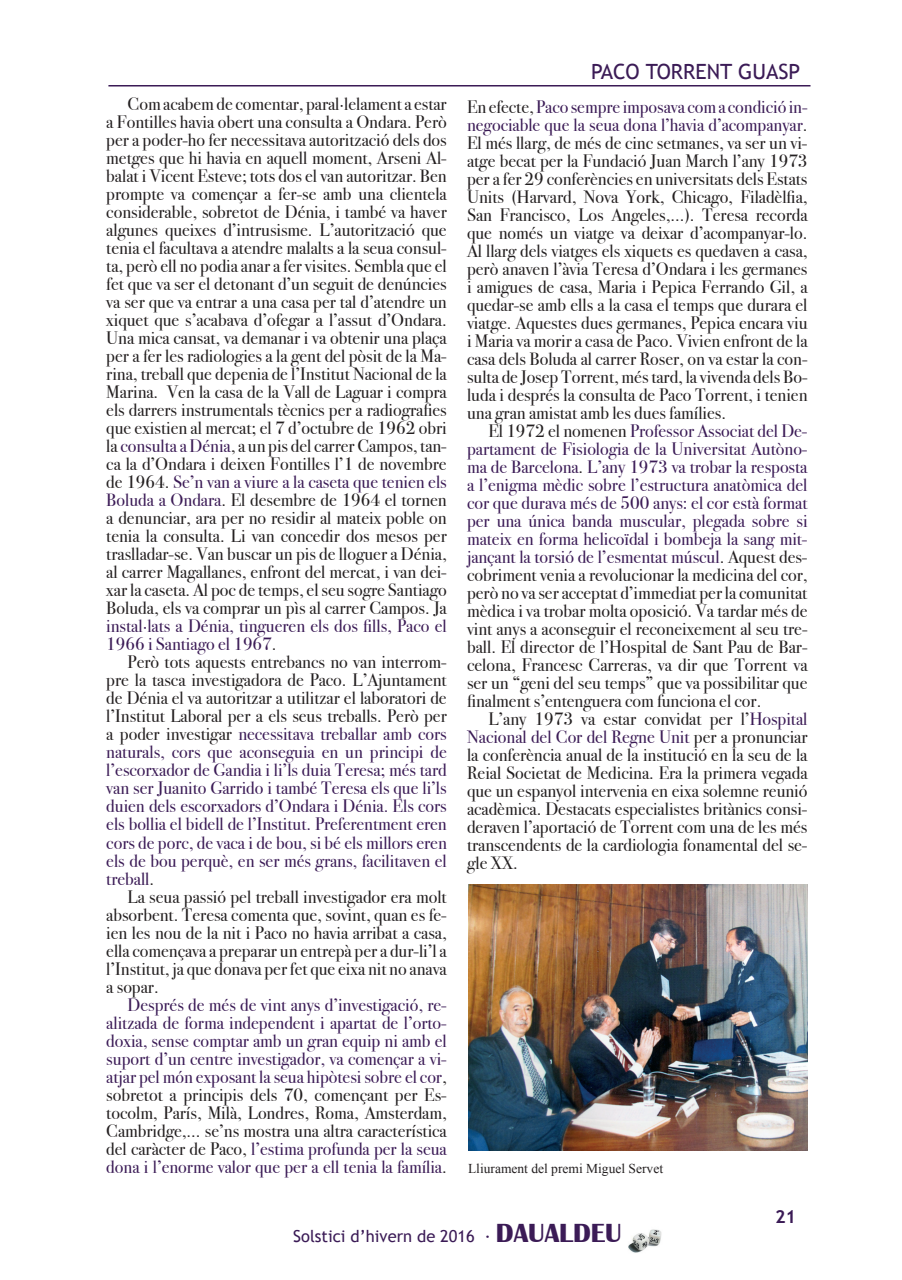
<style>
.page{position:relative;width:902px;height:1280px;background:#fff}
.page>*{position:absolute;margin:0;border:0;box-sizing:border-box;transform-origin:0 0}
.t1{font:21px "Trebuchet MS";color:#3b1b56}
.t2{font:18px/18px "Bodoni Svty Two ITCTT";color:#231f20;text-align:justify}
.t3{font:18px/18px "Bodoni Svty Two ITCTT";color:#3b1b56;text-align:justify}
.t4{font:700 18px "Trebuchet MS";color:#3b1b56}
.t5{font:16.5px "Trebuchet MS";color:#3b1b56}
.t6{font:13.5px "Times New Roman";color:#231f20}
.s1{color:#3b1b56}
.s2{color:#231f20}
.s3{font-family:"Britannic";font-weight:700;font-size:27px}
</style>
<div class="page">
<img style="left:628px;top:1229px;width:34px;height:24px">
<img style="left:468px;top:885px;width:339px;height:265px">
<hr style="left:108px;top:85px;width:702px;height:1px;background:#3b1b56">
<p class="t2" style="left:106px;top:93px;width:342px;text-indent:21px">Com acabem de comentar, paral·lelament a estar a Fontilles havia obert una consulta a Ondara. Però per a poder-ho fer necessitava autorització dels dos metges que hi havia en aquell moment, Arseni Al&shy;balat i Vicent Esteve; tots dos el van autoritzar. Ben prompte va començar a fer-se amb una clientela considerable, sobretot de Dénia, i també va haver algunes queixes d’intrusisme. L’autorització que tenia el facultava a atendre malalts a la seua consul&shy;ta, però ell no podia anar a fer visites. Sembla que el fet que va ser el detonant d’un seguit de denúncies va ser que va entrar a una casa per tal d’atendre un xiquet que s’acabava d’ofegar a l’assut d’Ondara.<br>Una mica cansat, va demanar i va obtenir una plaça per a fer les radiologies a la gent del pòsit de la Ma&shy;rina, treball que depenia de l’Institut Nacional de la Marina. Ven la casa de la Vall de Laguar i compra els darrers instrumentals tècnics per a radiografies que existien al mercat; el 7 d’octubre de 1962 obri la <span class="s1">consulta a Dénia</span>, a un pis del carrer Campos, tan&shy;ca la d’Ondara i deixen Fontilles l’1 de novembre de 1964. <span class="s1">Se’n van a viure a la caseta que tenien els Boluda a Ondara</span>. El desembre de 1964 el tornen a denunciar, ara per no residir al mateix poble on tenia la consulta. Li van concedir dos mesos per traslladar-se. Van buscar un pis de lloguer a Dénia, al carrer Magallanes, enfront del mercat, i van dei&shy;xar la caseta. Al poc de temps, el seu sogre Santiago Boluda, els va comprar un pìs al carrer Campos. Ja</p>
<p class="t3" style="left:106px;top:615px;width:342px">instal·lats a Dénia, tingueren els dos fills, Paco el<br>1966 i Santiago el 1967<span class="s2">.</span></p>
<p class="t3" style="left:106px;top:651px;width:342px;text-indent:21px"><span class="s2">Però tots aquests entrebancs no van interrom&shy;pre la tasca investigadora de Paco. L’Ajuntament de Dénia el va autoritzar a utilitzar el laboratori de l’Institut Laboral per a els seus treballs. Però per a poder investigar</span> necessitava treballar amb cors naturals, cors que aconseguia en un principi de l’escorxador de Gandia i li’ls duia Teresa; més tard van ser Juanito Garrido i també Teresa els que li’ls duien dels escorxadors d’Ondara i Dénia. Els cors els bollia el bidell de l’Institut. Preferentment eren cors de porc, de vaca i de bou, si bé els millors eren els de bou perquè, en ser més grans, facilitaven el treball<span class="s2">.</span></p>
<p class="t2" style="left:106px;top:885px;width:342px;text-indent:21px">La seua passió pel treball investigador era molt absorbent. Teresa comenta que, sovint, quan es fe&shy;ien les nou de la nit i Paco no havia arribat a casa, ella començava a preparar un entrepà per a dur-li’l a l’Institut, ja que donava per fet que eixa nit no anava a sopar.</p>
<p class="t3" style="left:106px;top:993px;width:342px;text-indent:21px">Després de més de vint anys d’investigació, re&shy;alitzada de forma independent i apartat de l’orto&shy;doxia, sense comptar amb un gran equip ni amb el suport d’un centre investigador, va començar a vi&shy;atjar pel món exposant la seua hipòtesi sobre el cor<span class="s2">, sobretot a principis dels 70, començant per Es&shy;tocolm, París, Milà, Londres, Roma, Amsterdam, Cambridge,... se’ns mostra una altra característica del caràcter de Paco,</span> l’estima profunda per la seua dona i l’enorme valor que per a ell tenia la família<span class="s2">.</span></p>
<p class="t1" style="left:591px;top:59px;width:210px">PACO TORRENT GUASP</p>
<p class="t2" style="left:467px;top:96px;width:342px">En efecte, <span class="s1">Paco sempre imposava com a condició in&shy;negociable que la seua dona l’havia d’acompanyar</span>.<br>El més llarg, de més de cinc setmanes, va ser un vi&shy;atge becat per la Fundació Juan March l’any 1973 per a fer 29 conferències en universitats dels Estats Units (Harvard, Nova York, Chicago, Filadèlfia, San Francisco, Los Angeles,...). Teresa recorda que només un viatge va deixar d’acompanyar-lo.<br>Al llarg dels viatges els xiquets es quedaven a casa, però anaven l’àvia Teresa d’Ondara i les germanes i amigues de casa, Maria i Pepica Ferrando Gil, a quedar-se amb ells a la casa el temps que durara el viatge. Aquestes dues germanes, Pepica encara viu i Maria va morir a casa de Paco. Vivien enfront de la casa dels Boluda al carrer Roser, on va estar la con&shy;sulta de Josep Torrent, més tard, la vivenda dels Bo&shy;luda i després la consulta de Paco Torrent, i tenien una gran amistat amb les dues famílies.</p>
<p class="t2" style="left:467px;top:420px;width:342px;text-indent:21px">El 1972 el nomenen <span class="s1">Professor Associat del De&shy;partament de Fisiologia de la Universitat Autòno&shy;ma de Barcelona</span>. <span class="s1">L’any 1973 va trobar la resposta a l’enigma mèdic sobre l’estructura anatòmica del cor que durava més de 500 anys: el cor està format per una única banda muscular, plegada sobre si mateix en forma helicoïdal i bombeja la sang mit&shy;jançant la torsió de l’esmentat múscul</span>. Aquest des&shy;cobriment venia a revolucionar la medicina del cor, però no va ser acceptat d’immediat per la comunitat mèdica i va trobar molta oposició. Va tardar més de vint anys a aconseguir el reconeixement al seu tre&shy;ball. El director de l’Hospital de Sant Pau de Bar&shy;celona, Francesc Carreras, va dir que Torrent va ser un “geni del seu temps” que va possibilitar que finalment s’entenguera com funciona el cor.</p>
<p class="t2" style="left:467px;top:708px;width:342px;text-indent:21px">L’any 1973 va estar convidat per l’<span class="s1">Hospital Nacional del Cor del Regne Unit</span> per a pronunciar la conferència anual de la institució en la seu de la Reial Societat de Medicina. Era la primera vegada que un espanyol intervenia en eixa solemne reunió acadèmica. Destacats especialistes britànics consi&shy;deraven l’aportació de Torrent com una de les més transcendents de la cardiologia fonamental del se&shy;gle XX.</p>
<p class="t6" style="left:468px;top:1160px;width:196px">Lliurament del premi Miguel Servet</p>
<p class="t5" style="left:293px;top:1226px;width:330px">Solstici d’hivern de 2016 · <span class="s3">DAUALDEU</span></p>
<p class="t4" style="left:775px;top:1205px;width:23px">21</p>
</div>
